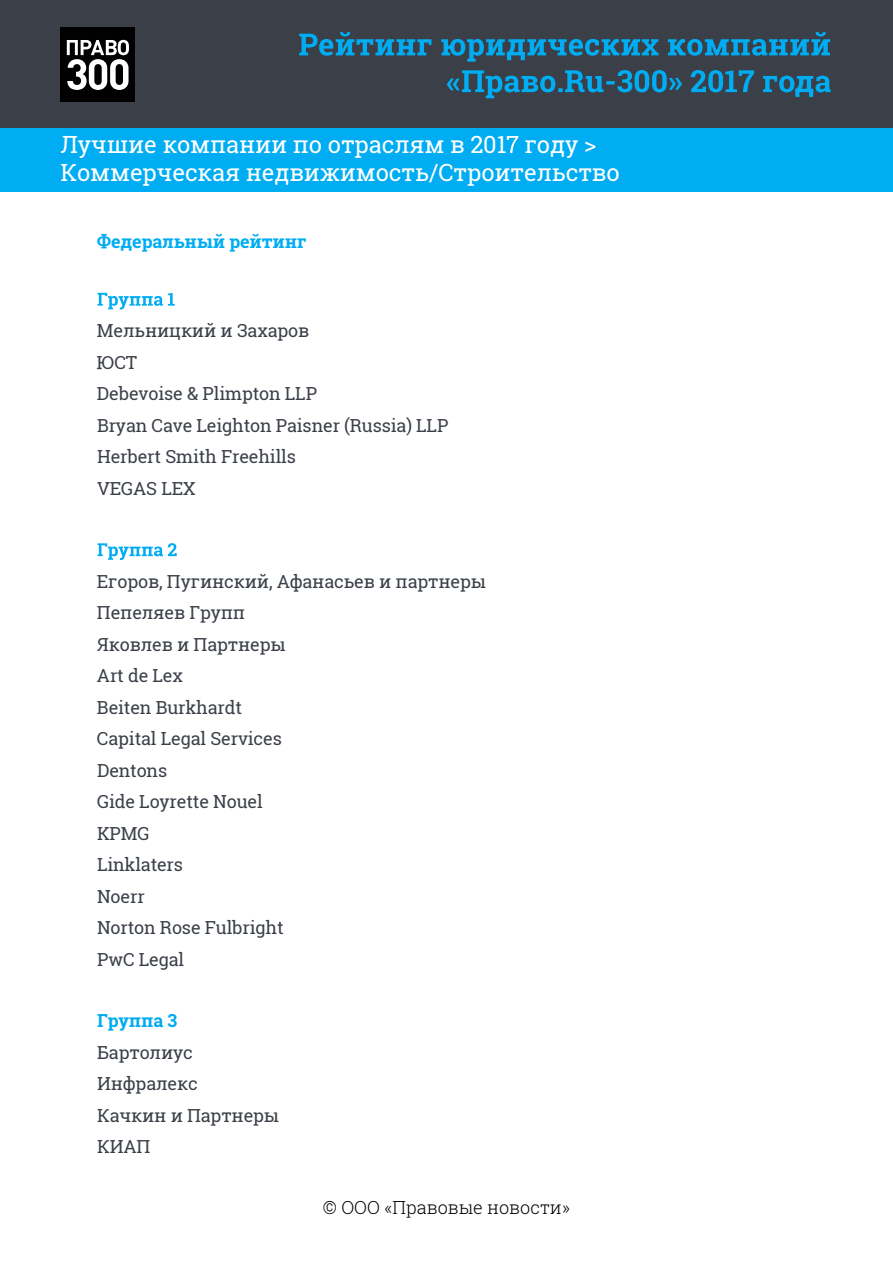
<style>
.page{position:relative;width:893px;height:1263px;background:#fff}
.page>*{position:absolute;margin:0;border:0;box-sizing:border-box;transform-origin:0 0}
.t1{font:23.7px/28.5px "Roboto Slab";letter-spacing:-.005em;color:#fff}
.t2{font:18px/31.5px "Roboto Slab";letter-spacing:-.01em;color:#3b4048}
.t3{font:300 18px "Roboto Slab";color:#000}
.t4{font:700 18px "Roboto Slab";letter-spacing:-.01em;color:#00adf2}
.t5{font:700 18px "Roboto Slab";letter-spacing:-.01em;color:#00acf1}
</style>
<div class="page">
<div style="left:0;top:128px;width:893px;height:63px;background:#00adf2"></div>
<div style="left:0;top:0;width:893px;height:128px;background:#3b4048"></div>
<svg style="left:507px;top:136px;width:11px;height:17px"></svg>
<svg style="left:299px;top:32px;width:531px;height:30px"></svg>
<svg style="left:447px;top:70px;width:307px;height:28px"></svg>
<svg style="left:763px;top:76px;width:68px;height:21px"></svg>
<div style="left:61px;top:28px;width:74px;height:74px;background:#010101"></div>
<svg style="left:67px;top:40px;width:62px;height:50px"></svg>
<svg style="left:98px;top:293px;width:77px;height:16px"></svg>
<svg style="left:98px;top:543px;width:79px;height:17px"></svg>
<h1 class="t1" style="left:60px;top:130px;width:561px">Лучшие компании по отраслям в 201 году &gt;<br>Коммерческая недвижимость/Строительство</h1>
<p class="t4" style="left:97px;top:229px;width:211px">Федеральный рейтинг</p>
<p class="t2" style="left:97px;top:315px;width:353px">Мельницкий и Захаров<br>ЮСТ<br>Debevoise &amp; Plimpton LLP<br>Bryan Cave Leighton Paisner (Russia) LLP<br>Herbert Smith Freehills<br>VEGAS LEX</p>
<p class="t2" style="left:97px;top:565px;width:391px">Егоров, Пугинский, Афанасьев и партнеры<br>Пепеляев Групп<br>Яковлев и Партнеры<br>Art de Lex<br>Beiten Burkhardt<br>Capital Legal Services<br>Dentons<br>Gide Loyrette Nouel<br>KPMG<br>Linklaters<br>Noerr<br>Norton Rose Fulbright<br>PwC Legal</p>
<p class="t5" style="left:97px;top:1008px;width:82px">Группа 3</p>
<p class="t2" style="left:97px;top:1036px;width:184px">Бартолиус<br>Инфралекс<br>Качкин и Партнеры<br>КИАП</p>
<p class="t3" style="left:323px;top:1197px;width:249px">© ООО «Правовые новости»</p>
</div>
